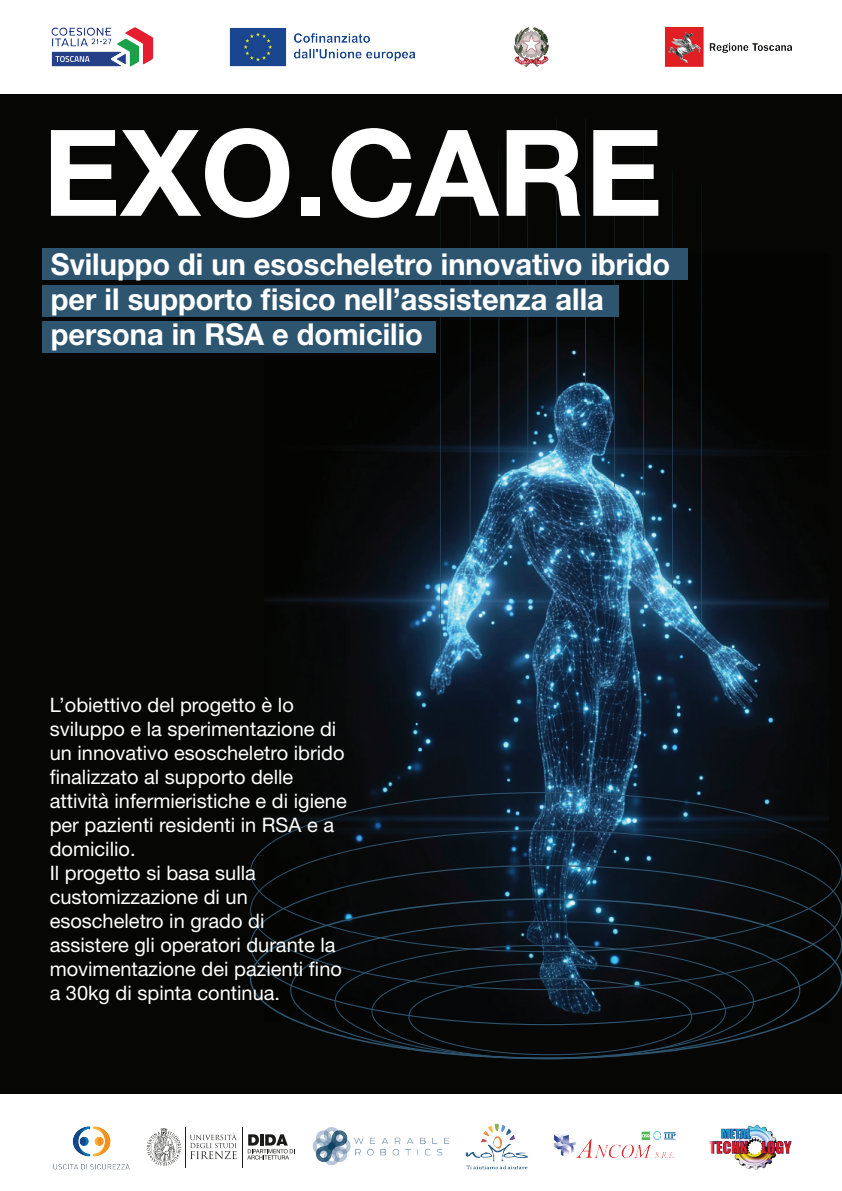
<style>
.page{position:relative;width:842px;height:1191px;background:#fff}
.page>*{position:absolute;margin:0;border:0;box-sizing:border-box;transform-origin:0 0}
.t1{font:700 120px "Helvetica Neue LT Pro";color:#fff}
.t2{font:700 30.2px/34.8px "Helvetica Neue LT Pro";color:#fff;scale:.96 1}
.t3{font:20px/24px "Helvetica Neue LT Pro";color:#fff}
.s1{font-family:"Helvetica"}
</style>
<div class="page">
<div style="left:0;top:95px;width:842px;height:999px;background:#060605"></div>
<img style="left:265px;top:280px;width:563px;height:617px">
<svg style="left:249px;top:897px;width:593px;height:162px"></svg>
<hr style="left:440px;top:184px;width:1px;height:475px;background:#2d5570">
<hr style="left:470px;top:169px;width:1px;height:383px;background:#2d5570">
<hr style="left:499px;top:145px;width:1px;height:332px;background:#2d5570">
<hr style="left:527px;top:137px;width:1px;height:332px;background:#2d5570">
<hr style="left:556px;top:118px;width:1px;height:285px;background:#2d5570">
<hr style="left:585px;top:118px;width:1px;height:267px;background:#2d5570">
<hr style="left:614px;top:137px;width:1px;height:350px;background:#2d5570">
<hr style="left:643px;top:147px;width:1px;height:393px;background:#2d5570">
<hr style="left:672px;top:169px;width:1px;height:419px;background:#2d5570">
<hr style="left:701px;top:184px;width:1px;height:438px;background:#2d5570">
<div style="left:42px;top:322px;width:394px;height:31px;background:#2e5570"></div>
<div style="left:42px;top:285px;width:577px;height:31px;background:#2e5570"></div>
<div style="left:42px;top:249px;width:646px;height:31px;background:#2e5570"></div>
<img style="left:709px;top:1125px;width:83px;height:45px">
<img style="left:465px;top:1123px;width:63px;height:47px">
<img style="left:53px;top:1126px;width:77px;height:44px">
<hr style="left:242px;top:1126px;width:1px;height:41px;background:#1b1b19">
<svg style="left:247px;top:1134px;width:48px;height:25px"></svg>
<hr style="left:185px;top:1126px;width:1px;height:41px;background:#1b1b19">
<svg style="left:190px;top:1133px;width:47px;height:26px"></svg>
<svg style="left:147px;top:1128px;width:34px;height:37px"></svg>
<img style="left:312px;top:1127px;width:138px;height:39px">
<img style="left:553px;top:1131px;width:123px;height:27px">
<img style="left:51px;top:27px;width:102px;height:40px">
<img style="left:229px;top:28px;width:186px;height:39px">
<img style="left:665px;top:27px;width:127px;height:40px">
<img style="left:514px;top:28px;width:34px;height:38px">
<h1 class="t1" style="left:43px;top:97px;width:622px">EXO.CARE</h1>
<h2 class="t2" style="left:51px;top:246px;width:646px">Sviluppo di un esoscheletro innovativo ibrido per il supporto fisico nell’assistenza alla persona in RSA e domicilio</h2>
<p class="t3" style="left:50px;top:692px;width:299px">L’obiettivo del progetto è lo sviluppo e la sperimentazione di un innovativo esoscheletro ibrido finalizzato al supporto delle attivita<span class="s1">̀</span>infermieristiche e di igiene per pazienti residenti in RSA e a domicilio.<br>Il progetto si basa sulla customizzazione di un esoscheletro in grado di assistere gli operatori durante la movimentazione dei pazienti fino a 30kg di spinta continua.</p>
</div>
